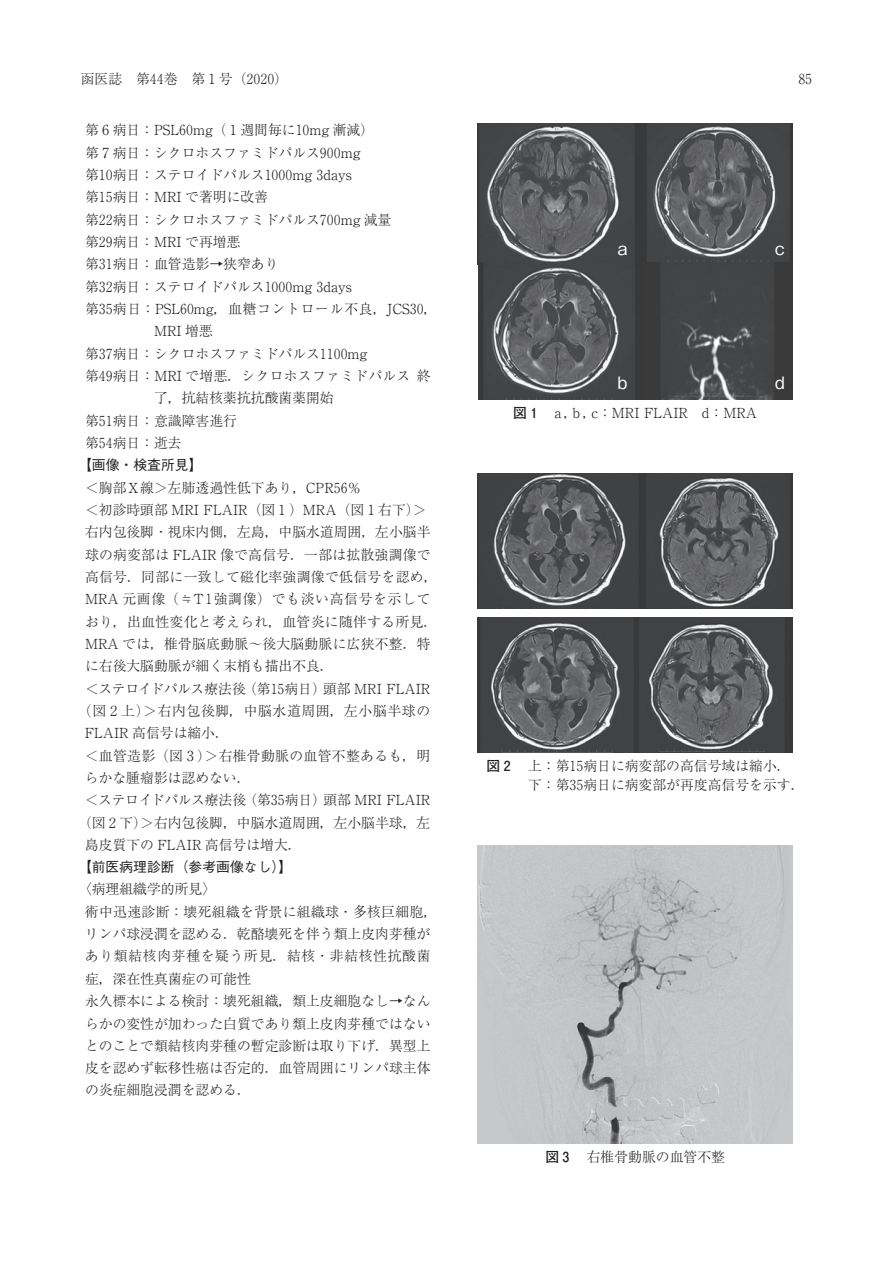
<style>
.page{position:relative;width:893px;height:1263px;background:#fff}
.page>*{position:absolute;margin:0;border:0;box-sizing:border-box;transform-origin:0 0}
.t1{font:500 16.95px "Gothic BBB Pr 5";color:#fff}
.t2{font:300 13.8px/22.4px "Ryumin Pr 6";color:#231f20}
.t3{font:300 13.8px "Ryumin Pr 6";letter-spacing:.025em;color:#231f20}
.t4{font:300 13.8px "Ryumin Pr 6";letter-spacing:.05em;color:#231f20}
.t5{font:300 13.8px "Ryumin Pr 6";letter-spacing:.02em;color:#231f20}
.t6{font:500 13.8px "Gothic BBB Pr 5";color:#231f20}
.t7{font:300 13.8px "Ryumin Pr 6";letter-spacing:.045em;color:#231f20}
.t8{font:13.8px "OTF KP";color:#231f20}
.s1{font-family:"OTF KP";font-weight:400}
.s2{font-weight:400}
.s3{font-family:"Antique Std ANR";font-weight:400}
.s4{font-family:"Futo Go B101 Pr 5";font-weight:700}
</style>
<div class="page">
<img style="left:641px;top:123px;width:151px;height:276px">
<img style="left:478px;top:123px;width:163px;height:139px">
<img style="left:478px;top:262px;width:163px;height:137px">
<img style="left:478px;top:617px;width:314px;height:135px">
<img style="left:478px;top:473px;width:314px;height:135px">
<img style="left:478px;top:845px;width:314px;height:299px">
<p class="t2" style="left:81px;top:67px;width:209px">函医誌 第<span class="s1">44</span>巻 第<span class="s1">１</span>号（<span class="s1">2020</span>）</p>
<p class="t8" style="left:798px;top:69px;width:15px">85</p>
<p class="t2" style="left:85px;top:118px;width:291px">第<span class="s1">６</span>病日<span class="s2">：</span>PSL<span class="s1">60</span>mg（<span class="s1">１</span>週間毎に<span class="s1">10</span>mg 漸減）</p>
<p class="t2" style="left:85px;top:141px;width:277px">第<span class="s1">７</span>病日<span class="s2">：</span>シクロホスファミドパルス<span class="s1">900</span>mg</p>
<p class="t2" style="left:85px;top:163px;width:268px">第<span class="s1">10</span>病日<span class="s2">：</span>ステロイドパルス<span class="s1">1000</span>mg <span class="s1">3</span>days</p>
<p class="t2" style="left:85px;top:185px;width:185px">第<span class="s1">15</span>病日<span class="s2">：</span>MRI で著明に改善</p>
<p class="t2" style="left:85px;top:208px;width:308px">第<span class="s1">22</span>病日<span class="s2">：</span>シクロホスファミドパルス<span class="s1">700</span>mg 減量</p>
<p class="t2" style="left:85px;top:230px;width:157px">第<span class="s1">29</span>病日<span class="s2">：</span>MRI で再増悪</p>
<p class="t2" style="left:85px;top:252px;width:195px">第<span class="s1">31</span>病日<span class="s2">：</span>血管造影→狭窄あり</p>
<p class="t2" style="left:85px;top:275px;width:268px">第<span class="s1">32</span>病日<span class="s2">：</span>ステロイドパルス<span class="s1">1000</span>mg <span class="s1">3</span>days</p>
<p class="t4" style="left:85px;top:298px;width:354px">第<span class="s1">35</span>病日<span class="s2">：</span>PSL<span class="s1">60</span>mg<span class="s3">，</span>血糖コントロール不良<span class="s3">，</span>JCS<span class="s1">30</span><span class="s3">，</span></p>
<p class="t2" style="left:154px;top:319px;width:60px">MRI 増悪</p>
<p class="t2" style="left:85px;top:341px;width:284px">第<span class="s1">37</span>病日<span class="s2">：</span>シクロホスファミドパルス<span class="s1">1100</span>mg</p>
<p class="t5" style="left:85px;top:365px;width:347px">第<span class="s1">49</span>病日<span class="s2">：</span>MRI で増悪<span class="s3">．</span>シクロホスファミドパルス終</p>
<p class="t2" style="left:154px;top:386px;width:181px">了<span class="s3">，</span>抗結核薬抗抗酸菌薬開始</p>
<p class="t2" style="left:85px;top:408px;width:154px">第<span class="s1">51</span>病日<span class="s2">：</span>意識障害進行</p>
<p class="t2" style="left:85px;top:431px;width:98px">第<span class="s1">54</span>病日<span class="s2">：</span>逝去</p>
<p class="t6" style="left:78px;top:454px;width:126px">【画像・検査所見】</p>
<p class="t2" style="left:85px;top:475px;width:278px">＜胸部Ｘ線＞左肺透過性低下あり<span class="s3">，</span>CPR<span class="s1">56</span>％</p>
<p class="t2" style="left:85px;top:498px;width:343px">＜初診時頭部 MRI FLAIR（図<span class="s1">１</span>）MRA（図<span class="s1">１</span>右下）＞</p>
<p class="t2" style="left:85px;top:520px;width:347px">右内包後脚・視床内側<span class="s3">，</span>左島<span class="s3">，</span>中脳水道周囲<span class="s3">，</span>左小脳半</p>
<p class="t5" style="left:85px;top:543px;width:347px">球の病変部は FLAIR 像で高信号<span class="s3">．</span>一部は拡散強調像で</p>
<p class="t3" style="left:85px;top:566px;width:354px">高信号<span class="s3">．</span>同部に一致して磁化率強調像で低信号を認め<span class="s3">，</span></p>
<p class="t4" style="left:85px;top:588px;width:347px">MRA 元画像（≒T<span class="s1">1</span>強調像）でも淡い高信号を示して</p>
<p class="t3" style="left:85px;top:611px;width:354px">おり<span class="s3">，</span>出血性変化と考えられ<span class="s3">，</span>血管炎に随伴する所見<span class="s3">．</span></p>
<p class="t2" style="left:85px;top:632px;width:347px">MRA では<span class="s3">，</span>椎骨脳底動脈～後大脳動脈に広狭不整<span class="s3">．</span>特</p>
<p class="t2" style="left:85px;top:654px;width:250px">に右後大脳動脈が細く末梢も描出不良<span class="s3">．</span></p>
<p class="t2" style="left:85px;top:676px;width:347px">＜ステロイドパルス療法後（第<span class="s1">15</span>病日）頭部 MRI FLAIR</p>
<p class="t7" style="left:78px;top:700px;width:354px">（図<span class="s1">２</span>上）＞右内包後脚<span class="s3">，</span>中脳水道周囲<span class="s3">，</span>左小脳半球の</p>
<p class="t2" style="left:85px;top:721px;width:146px">FLAIR 高信号は縮小<span class="s3">．</span></p>
<p class="t3" style="left:85px;top:744px;width:347px">＜血管造影（図<span class="s1">３</span>）＞右椎骨動脈の血管不整あるも<span class="s3">，</span>明</p>
<p class="t2" style="left:85px;top:766px;width:167px">らかな腫瘤影は認めない<span class="s3">．</span></p>
<p class="t2" style="left:85px;top:788px;width:347px">＜ステロイドパルス療法後（第<span class="s1">35</span>病日）頭部 MRI FLAIR</p>
<p class="t2" style="left:78px;top:810px;width:354px">（図<span class="s1">２</span>下）＞右内包後脚<span class="s3">，</span>中脳水道周囲<span class="s3">，</span>左小脳半球<span class="s3">，</span>左</p>
<p class="t2" style="left:85px;top:833px;width:218px">島皮質下の FLAIR 高信号は増大<span class="s3">．</span></p>
<p class="t6" style="left:78px;top:856px;width:216px">【前医病理診断（参考画像なし）】</p>
<p class="t2" style="left:85px;top:877px;width:354px;text-indent:-7px">〈病理組織学的所見〉<br>術中迅速診断<span class="s2">：</span>壊死組織を背景に組織球・多核巨細胞<span class="s3">，</span>リンパ球浸潤を認める<span class="s3">．</span>乾酪壊死を伴う類上皮肉芽種があり類結核肉芽種を疑う所見<span class="s3">．</span>結核・非結核性抗酸菌症<span class="s3">，</span>深在性真菌症の可能性<br>永久標本による検討<span class="s2">：</span>壊死組織<span class="s3">，</span>類上皮細胞なし→なんらかの変性が加わった白質であり類上皮肉芽種ではないとのことで類結核肉芽種の暫定診断は取り下げ<span class="s3">．</span>異型上皮を認めず転移性癌は否定的<span class="s3">．</span>血管周囲にリンパ球主体の炎症細胞浸潤を認める<span class="s3">．</span></p>
<p class="t1" style="left:618px;top:235px;width:11px">a</p>
<p class="t1" style="left:775px;top:235px;width:11px">c</p>
<p class="t1" style="left:618px;top:369px;width:11px">b</p>
<p class="t1" style="left:775px;top:369px;width:11px">d</p>
<p class="t2" style="left:513px;top:401px;width:245px"><span class="s4">図 1</span> a<span class="s3">，</span>b<span class="s3">，</span>c<span class="s2">：</span>MRI FLAIR d<span class="s2">：</span>MRA</p>
<p class="t2" style="left:528px;top:755px;width:278px;line-height:19.2px;text-indent:-41px"><span class="s4">図 2</span> 上<span class="s2">：</span>第<span class="s1">15</span>病日に病変部の高信号域は縮小<span class="s3">．</span>下<span class="s2">：</span>第<span class="s1">35</span>病日に病変部が再度高信号を示す<span class="s3">．</span></p>
<p class="t2" style="left:545px;top:1145px;width:181px"><span class="s4">図 3</span> 右椎骨動脈の血管不整</p>
</div>
